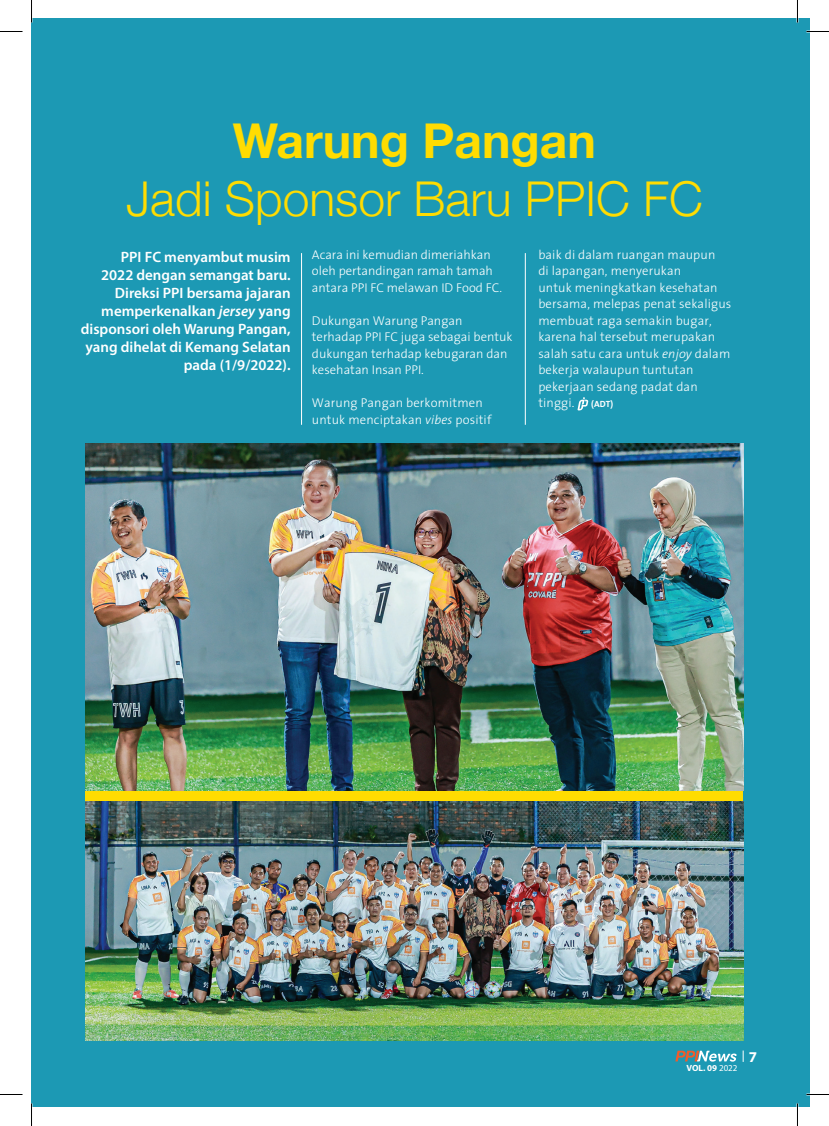
<style>
.page{position:relative;width:829px;height:1126px;background:#fff}
.page>*{position:absolute;margin:0;border:0;box-sizing:border-box;transform-origin:0 0}
.t1{font:300 48px "Helvetica Neue";color:#ffdc01}
.t2{font:700 48px "Helvetica Neue";color:#ffdc01}
.t3{font:600 15px/18px "Myriad Pro";color:#fff;text-align:right}
.t4{font:700 15px "Myriad Pro";color:#fff}
.t5{font:12.75px/16.5px "thesanslight Plain";letter-spacing:.01em;color:#fff}
.t6{font:700 9px "Myriad Pro";color:#fff}
.t7{font:700 9px "The Sans";color:#fff}
.s1{font-family:"thesanslight";font-style:italic}
.s2{font-style:italic}
.s3{font-weight:400}
</style>
<div class="page">
<div style="left:32px;top:19px;width:778px;height:1088px;background:#1c99b4"></div>
<div style="left:86px;top:484px;width:657px;height:347px;background:#ffdc01"></div>
<svg style="left:577px;top:397px;width:11px;height:13px"></svg>
<img style="left:86px;top:443px;width:657px;height:347px">
<img style="left:86px;top:801px;width:657px;height:239px">
<hr style="left:525px;top:253px;width:1px;height:172px;background:#fff">
<hr style="left:301px;top:253px;width:1px;height:172px;background:#fff">
<svg style="left:675px;top:1051px;width:61px;height:11px"></svg>
<hr style="left:796px;top:0;width:2px;height:22px;background:#fff">
<hr style="left:796px;top:1103px;width:2px;height:23px;background:#fff">
<svg style="left:0;top:31px;width:22px;height:1px"></svg>
<svg style="left:806px;top:31px;width:22px;height:1px"></svg>
<svg style="left:0;top:1094px;width:22px;height:1px"></svg>
<svg style="left:806px;top:1094px;width:22px;height:1px"></svg>
<svg style="left:31px;top:0;width:1px;height:22px"></svg>
<svg style="left:31px;top:1103px;width:1px;height:23px"></svg>
<svg style="left:797px;top:0;width:1px;height:22px"></svg>
<svg style="left:797px;top:1103px;width:1px;height:23px"></svg>
<h1 class="t2" style="left:233px;top:103px;width:364px">Warung Pangan</h1>
<h1 class="t1" style="left:126px;top:160px;width:578px">Jadi Sponsor Baru PPIC FC</h1>
<p class="t5" style="left:312px;top:246px;width:192px">Acara ini kemudian dimeriahkan oleh pertandingan ramah tamah antara PPI FC melawan ID Food FC.</p>
<p class="t5" style="left:312px;top:312px;width:202px">Dukungan Warung Pangan terhadap PPI FC juga sebagai bentuk dukungan terhadap kebugaran dan kesehatan Insan PPI.</p>
<p class="t5" style="left:312px;top:395px;width:181px">Warung Pangan berkomitmen untuk menciptakan <span class="s1">vibes</span> positif</p>
<p class="t5" style="left:538px;top:246px;width:194px">baik di dalam ruangan maupun<br>di lapangan, menyerukan<br>untuk meningkatkan kesehatan bersama, melepas penat sekaligus membuat raga semakin bugar, karena hal tersebut merupakan salah satu cara untuk <span class="s1">enjoy</span> dalam bekerja walaupun tuntutan pekerjaan sedang padat dan tinggi.</p>
<p class="t3" style="left:81px;top:247px;width:211px">PPI FC menyambut musim<br>2022 dengan semangat baru.<br>Direksi PPI bersama jajaran memperkenalkan <span class="s2">jersey</span> yang disponsori oleh Warung Pangan, yang dihelat di Kemang Selatan pada (1/9/2022).</p>
<p class="t7" style="left:591px;top:397px;width:24px">(ADT)</p>
<p class="t6" style="left:686px;top:1062px;width:53px">VOL. 09 <span class="s3">2022</span></p>
<p class="t4" style="left:748px;top:1047px;width:10px">7</p>
</div>
